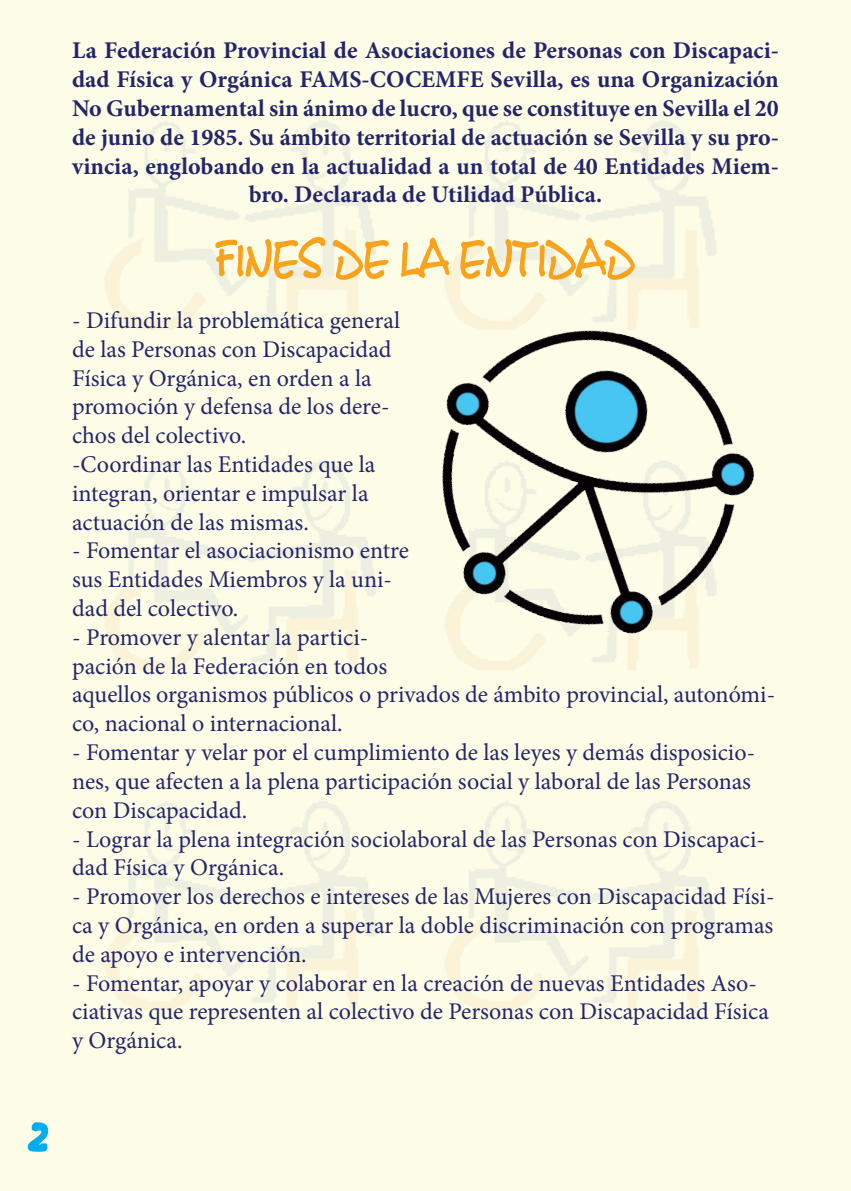
<style>
.page{position:relative;width:851px;height:1191px;background:#fff}
.page>*{position:absolute;margin:0;border:0;box-sizing:border-box;transform-origin:0 0}
.t1{font:48px "Calvin";color:#f9a21c;scale:.75 1}
.t2{font:24px/28.8px "Minion Pro";color:#242569}
.t3{font:700 24px/28.8px "Minion Pro";color:#242569;text-align:center}
</style>
<div class="page">
<div style="left:0;top:0;width:850px;height:1191px;background:#fdfce7"></div>
<svg style="left:24px;top:1119px;width:27px;height:35px"></svg>
<img style="left:72px;top:62px;width:680px;height:1020px">
<svg style="left:214px;top:220px;width:176px;height:96px;background:#faedca"></svg>
<svg style="left:399px;top:236px;width:51px;height:103px;background:#fcefcb"></svg>
<svg style="left:459px;top:218px;width:176px;height:94px;background:#faedca"></svg>
<img style="left:413px;top:312px;width:371px;height:348px">
<p class="t3" style="left:72px;top:36px;width:708px">La Federación Provincial de Asociaciones de Personas con Discapaci&shy;dad Física y Orgánica FAMS-COCEMFE Sevilla, es una Organización No Gubernamental sin ánimo de lucro, que se constituye en Sevilla el 20 de junio de 1985. Su ámbito territorial de actuación se Sevilla y su pro&shy;vincia, englobando en la actualidad a un total de 40 Entidades Miem&shy;bro. Declarada de Utilidad Pública.</p>
<p class="t1" style="left:216px;top:230px;width:560px">FINES DE LA ENTIDAD</p>
<p class="t2" style="left:72px;top:306px;width:329px">- Difundir la problemática general de las Personas con Discapacidad<br>Física y Orgánica, en orden a la promoción y defensa de los dere&shy;chos del colectivo.</p>
<p class="t2" style="left:72px;top:450px;width:305px">-Coordinar las Entidades que la integran, orientar e impulsar la actuación de las mismas.</p>
<p class="t2" style="left:72px;top:536px;width:338px">- Fomentar el asociacionismo entre sus Entidades Miembros y la uni&shy;dad del colectivo.</p>
<p class="t2" style="left:72px;top:623px;width:704px">- Promover y alentar la partici-<br>pación de la Federación en todos<br>aquellos organismos públicos o privados de ámbito provincial, autonómi&shy;co, nacional o internacional.</p>
<p class="t2" style="left:72px;top:738px;width:684px">- Fomentar y velar por el cumplimiento de las leyes y demás disposicio&shy;nes, que afecten a la plena participación social y laboral de las Personas con Discapacidad.</p>
<p class="t2" style="left:72px;top:824px;width:694px">- Lograr la plena integración sociolaboral de las Personas con Discapaci&shy;dad Física y Orgánica.</p>
<p class="t2" style="left:72px;top:882px;width:704px;text-align:justify">- Promover los derechos e intereses de las Mujeres con Discapacidad Físi&shy;ca y Orgánica, en orden a superar la doble discriminación con programas de apoyo e intervención.</p>
<p class="t2" style="left:72px;top:968px;width:698px">- Fomentar, apoyar y colaborar en la creación de nuevas Entidades Aso&shy;ciativas que representen al colectivo de Personas con Discapacidad Física y Orgánica.</p>
</div>
